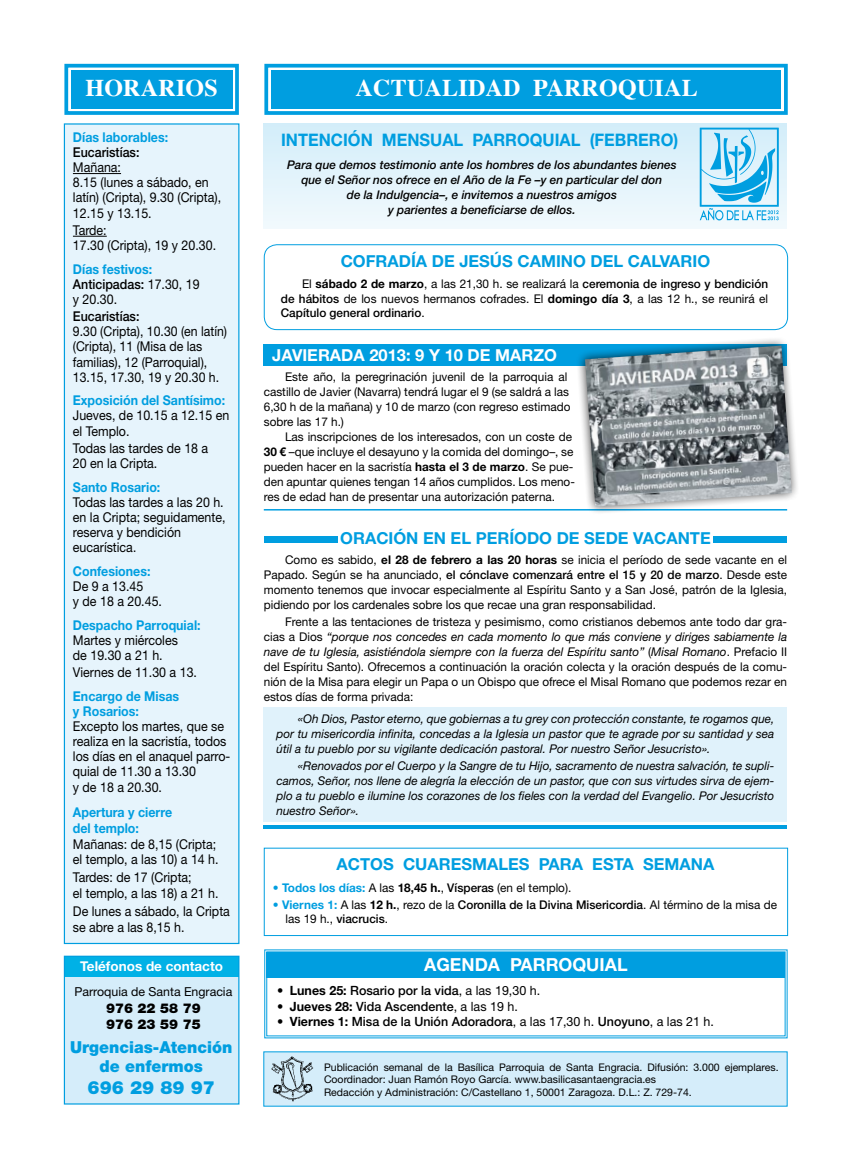
<style>
.page{position:relative;width:851px;height:1170px;background:#fff}
.page>*{position:absolute;margin:0;border:0;box-sizing:border-box;transform-origin:0 0}
.t1{font:700 24px "Times";letter-spacing:.01em;color:#fff}
.t2{font:900 18.15px "Helvetica Neue LT Std";color:#009ee0}
.t3{font:700 18px "Helvetica Neue LT Std";color:#fff}
.t4{font:700 17.25px "Helvetica Neue LT Std";color:#009ee0;scale:.95 1}
.t5{font:700 16.5px "Helvetica Neue LT Std";color:#009ee0}
.t6{font:900 16.5px/19.8px "Helvetica Neue LT Std";color:#009ee0;text-align:center;scale:.96 1}
.t7{font:700 16.5px "Helvetica Neue LT Std";color:#fff}
.t8{font:13.5px/15.1px "Helvetica Neue LT Std";color:#000;scale:.92 1}
.t9{font:700 13.5px/15.1px "Helvetica Neue LT Std";color:#009ee0;scale:.92 1}
.t10{font:13.5px/15.1px "Helvetica Neue LT Std";color:#000;scale:.91 1}
.t11{font:500 13.5px "Helvetica Neue LT Std";color:#000;scale:.92 1}
.t12{font:700 13.5px "Helvetica Neue LT Std";color:#fff}
.t13{font:900 13.5px/16.5px "Helvetica Neue LT Std";color:#000}
.t14{font:500 12.75px "Helvetica Neue LT Std";color:#000}
.t15{font:12.3px "Helvetica Neue LT Std";color:#000}
.t16{font:12px/15px "Helvetica Neue LT Std";color:#000}
.t17{font:italic 12px/15px "Helvetica Neue LT Std";color:#000;text-align:justify}
.t18{font:italic 500 12px/15px "Helvetica Neue LT Std";color:#000;text-align:center}
.t19{font:10.5px/12.8px "Helvetica Neue LT Std";color:#000}
.s1{font-weight:700;color:#009ee0}
.s2{font-weight:500}
.s3{font-weight:700}
.s4{font-style:italic}
.s5{font-weight:400}
</style>
<div class="page">
<div style="left:64px;top:123px;width:175px;height:821px;background:#e6f4fc;border:1px solid #009ee0"></div>
<div style="left:64px;top:956px;width:175px;height:147px;background:#d5edfa"></div>
<div style="left:64px;top:956px;width:175px;height:20px;background:#00b1e6"></div>
<div style="left:64px;top:955px;width:175px;height:149px;border:1px solid #009ee0"></div>
<div style="left:271px;top:70px;width:509px;height:38px;background:#009ee0"></div>
<div style="left:264px;top:64px;width:523px;height:51px;border:4px solid #009ee0"></div>
<div style="left:71px;top:70px;width:161px;height:38px;background:#009ee0"></div>
<div style="left:64px;top:64px;width:175px;height:51px;border:4px solid #009ee0"></div>
<hr style="left:73px;top:173px;width:48px;height:1px;background:#000">
<hr style="left:73px;top:236px;width:34px;height:1px;background:#000">
<div style="left:263px;top:1051px;width:524px;height:55px;background:#d5edfa"></div>
<img style="left:271px;top:1056px;width:42px;height:45px">
<div style="left:264px;top:123px;width:523px;height:106px;background:linear-gradient(to bottom,#d1ecf9,#f1f9fd)"></div>
<svg style="left:264px;top:949px;width:524px;height:89px"></svg>
<div style="left:267px;top:951px;width:517px;height:26px;background:#009ee0"></div>
<svg style="left:263px;top:847px;width:525px;height:89px"></svg>
<svg style="left:699px;top:128px;width:79px;height:92px;background:#92d5f1"></svg>
<div style="left:264px;top:244px;width:524px;height:86px;border:1px solid #009ee0;border-radius:13px"></div>
<div style="left:264px;top:707px;width:523px;height:114px;background:#e0f2fb"></div>
<div style="left:264px;top:535px;width:74px;height:7px;background:#009ee0"></div>
<div style="left:713px;top:535px;width:74px;height:7px;background:#009ee0"></div>
<hr style="left:264px;top:825px;width:523px;height:3px;background:#009ee0">
<div style="left:264px;top:344px;width:523px;height:22px;background:#009ee0"></div>
<hr style="left:264px;top:509px;width:523px;height:1px;background:#009ee0">
<svg style="left:574px;top:339px;width:223px;height:173px"></svg>
<img style="left:585px;top:345px;width:206px;height:161px">
<h1 class="t1" style="left:85px;top:65px;width:134px">HORARIOS</h1>
<h1 class="t1" style="left:355px;top:65px;width:343px">ACTUALIDAD PARROQUIAL</h1>
<p class="t9" style="left:73px;top:129px;width:105px">Días laborables:</p>
<p class="t11" style="left:73px;top:144px;width:74px">Eucaristías:</p>
<p class="t8" style="left:73px;top:160px;width:163px">Mañana:<br>8.15 (lunes a sábado, en latín) (Cripta), 9.30 (Cripta),<br>12.15 y 13.15.</p>
<p class="t8" style="left:73px;top:222px;width:157px">Tarde:<br>17.30 (Cripta), 19 y 20.30.</p>
<p class="t8" style="left:73px;top:261px;width:139px"><span class="s1">Días festivos:<br></span><span class="s2">Anticipadas:</span> 17.30, 19 y 20.30.</p>
<p class="t11" style="left:73px;top:308px;width:74px">Eucaristías:</p>
<p class="t10" style="left:73px;top:324px;width:171px">9.30 (Cripta), 10.30 (en latín) (Cripta), 11 (Misa de las familias), 12 (Parroquial),<br>13.15, 17.30, 19 y 20.30 h.</p>
<p class="t9" style="left:73px;top:392px;width:167px">Exposición del Santísimo:</p>
<p class="t8" style="left:73px;top:408px;width:171px">Jueves, de 10.15 a 12.15 en el Templo.</p>
<p class="t8" style="left:73px;top:440px;width:149px">Todas las tardes de 18 a<br>20 en la Cripta.</p>
<p class="t9" style="left:73px;top:479px;width:96px">Santo Rosario:</p>
<p class="t8" style="left:73px;top:494px;width:167px">Todas las tardes a las 20 h. en la Cripta; seguidamente, reserva y bendición eucarística.</p>
<p class="t9" style="left:73px;top:563px;width:86px">Confesiones:</p>
<p class="t8" style="left:73px;top:578px;width:98px">De 9 a 13.45<br>y de 18 a 20.45.</p>
<p class="t9" style="left:73px;top:617px;width:140px">Despacho Parroquial:</p>
<p class="t8" style="left:73px;top:632px;width:116px">Martes y miércoles de 19.30 a 21 h.</p>
<p class="t8" style="left:73px;top:664px;width:136px">Viernes de 11.30 a 13.</p>
<p class="t9" style="left:73px;top:688px;width:117px">Encargo de Misas y Rosarios:</p>
<p class="t8" style="left:73px;top:718px;width:173px">Excepto los martes, que se realiza en la sacristía, todos los días en el anaquel parro&shy;quial de 11.30 a 13.30<br>y de 18 a 20.30.</p>
<p class="t9" style="left:73px;top:803px;width:109px;line-height:15.9px">Apertura y cierre del templo:</p>
<p class="t8" style="left:73px;top:835px;width:160px;line-height:15.9px">Mañanas: de 8,15 (Cripta; el templo, a las 10) a 14 h.</p>
<p class="t8" style="left:73px;top:869px;width:160px;line-height:15.9px">Tardes: de 17 (Cripta;<br>el templo, a las 18) a 21 h.</p>
<p class="t8" style="left:73px;top:903px;width:172px;line-height:15.9px">De lunes a sábado, la Cripta se abre a las 8,15 h.</p>
<p class="t12" style="left:80px;top:958px;width:144px">Teléfonos de contacto</p>
<p class="t15" style="left:74px;top:984px;width:159px">Parroquia de Santa Engracia</p>
<p class="t13" style="left:106px;top:999px;width:96px">976 22 58 79<br>976 23 59 75</p>
<h3 class="t6" style="left:70px;top:1036px;width:170px">Urgencias-Atención de enfermos</h3>
<h2 class="t2" style="left:88px;top:1076px;width:129px">696 29 89 97</h2>
<h3 class="t4" style="left:281px;top:129px;width:419px">INTENCIÓN MENSUAL PARROQUIAL (FEBRERO)</h3>
<p class="t18" style="left:287px;top:157px;width:391px">Para que demos testimonio ante los hombres de los abundantes bienes que el Señor nos ofrece en el Año de la Fe –y en particular del don<br>de la Indulgencia–, e invitemos a nuestros amigos<br>y parientes a beneficiarse de ellos.</p>
<h3 class="t5" style="left:340px;top:251px;width:371px">COFRADÍA DE JESÚS CAMINO DEL CALVARIO</h3>
<p class="t16" style="left:281px;top:276px;width:488px;line-height:14.5px;text-align:justify;text-indent:21px">El <span class="s3">sábado 2 de marzo</span>, a las 21,30 h. se realizará la <span class="s2">ceremonia de ingreso y bendición de hábitos</span> de los nuevos hermanos cofrades. El <span class="s3">domingo día 3</span>, a las 12 h., se reunirá el <span class="s2">Capítulo general ordinario</span>.</p>
<h3 class="t7" style="left:272px;top:345px;width:286px">JAVIERADA 2013: 9 Y 10 DE MARZO</h3>
<p class="t16" style="left:264px;top:369px;width:308px;text-indent:21px">Este año, la peregrinación juvenil de la parroquia al castillo de Javier (Navarra) tendrá lugar el 9 (se saldrá a las 6,30 h de la mañana) y 10 de marzo (con regreso estimado sobre las 17 h.)</p>
<p class="t16" style="left:264px;top:429px;width:312px;text-indent:21px">Las inscripciones de los interesados, con un coste de <span class="s3">30 €</span> –que incluye el desayuno y la comida del domingo–, se pueden hacer en la sacristía <span class="s3">hasta el 3 de marzo</span>. Se pue&shy;den apuntar quienes tengan 14 años cumplidos. Los meno&shy;res de edad han de presentar una autorización paterna.</p>
<h3 class="t5" style="left:340px;top:527px;width:372px">ORACIÓN EN EL PERÍODO DE SEDE VACANTE</h3>
<p class="t16" style="left:264px;top:552px;width:524px;text-align:justify;text-indent:21px">Como es sabido, <span class="s3">el 28 de febrero a las 20 horas</span> se inicia el período de sede vacante en el Papado. Según se ha anunciado, <span class="s2">el cónclave comenzará entre el 15 y 20 de marzo</span>. Desde este momento tenemos que invocar especialmente al Espíritu Santo y a San José, patrón de la Iglesia, pidiendo por los cardenales sobre los que recae una gran responsabilidad.</p>
<p class="t16" style="left:264px;top:614px;width:525px;text-align:justify;text-indent:21px">Frente a las tentaciones de tristeza y pesimismo, como cristianos debemos ante todo dar gra&shy;cias a Dios <span class="s4">“porque nos concedes en cada momento lo que más conviene y diriges sabiamente la nave de tu Iglesia, asistiéndola siempre con la fuerza del Espíritu santo”</span> (<span class="s4">Misal Romano</span>. Prefacio II del Espíritu Santo). Ofrecemos a continuación la oración colecta y la oración después de la comu&shy;nión de la Misa para elegir un Papa o un Obispo que ofrece el Misal Romano que podemos rezar en estos días de forma privada:</p>
<p class="t17" style="left:276px;top:710px;width:499px;text-indent:21px">«Oh Dios, Pastor eterno, que gobiernas a tu grey con protección constante, te rogamos que, por tu misericordia infinita, concedas a la Iglesia un pastor que te agrade por su santidad y sea útil a tu pueblo por su vigilante dedicación pastoral. Por nuestro Señor Jesucristo».</p>
<p class="t17" style="left:276px;top:758px;width:499px;text-indent:21px">«Renovados por el Cuerpo y la Sangre de tu Hijo, sacramento de nuestra salvación, te supli&shy;camos, Señor, nos llene de alegría la elección de un pastor, que con sus virtudes sirva de ejem&shy;plo a tu pueblo e ilumine los corazones de los fieles con la verdad del Evangelio. Por Jesucristo nuestro Señor».</p>
<h3 class="t5" style="left:336px;top:854px;width:379px">ACTOS CUARESMALES PARA ESTA SEMANA</h3>
<p class="t16" style="left:273px;top:880px;width:300px"><span class="s1">• Todos los días:</span> A las <span class="s3">18,45 h.</span>, <span class="s2">Vísperas</span> (en el templo).</p>
<p class="t16" style="left:285px;top:897px;width:493px;line-height:14.5px;text-indent:-13px"><span class="s1">• Viernes 1:</span> A las <span class="s3">12 h.</span>, rezo de la <span class="s2">Coronilla de la Divina Misericordia</span>. Al término de la misa de las 19 h., <span class="s2">viacrucis</span>.</p>
<h3 class="t3" style="left:424px;top:953px;width:205px">AGENDA PARROQUIAL</h3>
<p class="t14" style="left:277px;top:982px;width:265px"><span class="s3">• Lunes 25:</span> Rosario por la vida<span class="s5">, a las 19,30 h.</span></p>
<p class="t14" style="left:277px;top:998px;width:242px"><span class="s3">• Jueves 28:</span> Vida Ascendente<span class="s5">, a las 19 h.</span></p>
<p class="t14" style="left:277px;top:1014px;width:438px"><span class="s3">• Viernes 1:</span> Misa de la Unión Adoradora<span class="s5">, a las 17,30 h.</span> Unoyuno<span class="s5">, a las 21 h.</span></p>
<p class="t19" style="left:324px;top:1060px;width:456px">Publicación semanal de la Basílica Parroquia de Santa Engracia. Difusión: 3.000 ejemplares.<br>Coordinador: Juan Ramón Royo García. www.basilicasantaengracia.es<br>Redacción y Administración: C/Castellano 1, 50001 Zaragoza. D.L.: Z. 729-74.</p>
</div>
